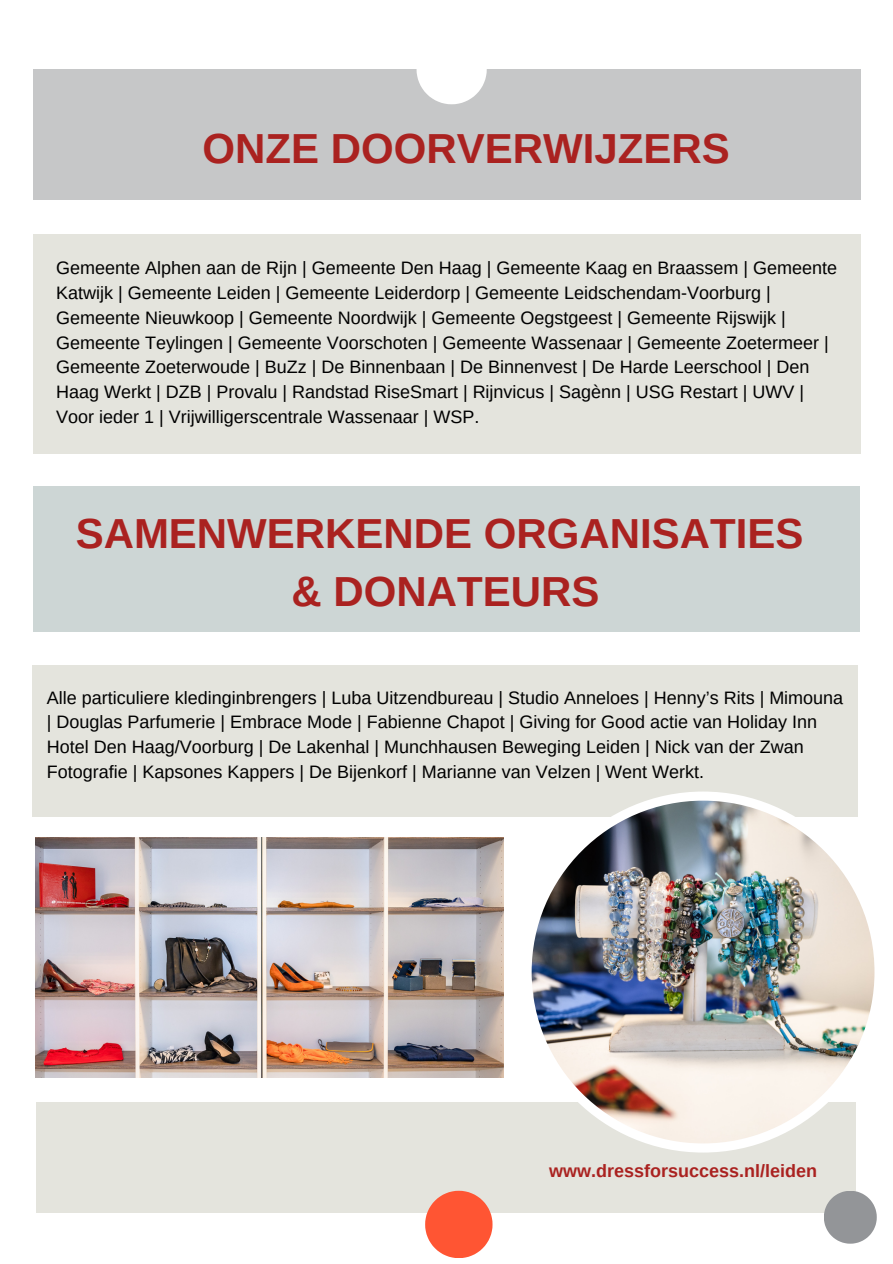
<style>
.page{position:relative;width:893px;height:1264px;background:#fff}
.page>*{position:absolute;margin:0;border:0;box-sizing:border-box;transform-origin:0 0}
.t1{font:700 42px/58.5px "Arimo";color:#aa2220;text-align:center}
.t2{font:18px/24.8px "Arimo";color:#000}
.t3{font:700 18px "Arimo";color:#aa2220}
</style>
<div class="page">
<div style="left:33px;top:69px;width:827px;height:131px;background:#c6c7c8"></div>
<svg style="left:416px;top:69px;width:70px;height:35px"></svg>
<div style="left:33px;top:234px;width:827px;height:220px;background:#e4e4dd"></div>
<div style="left:33px;top:486px;width:826px;height:145px;background:#cdd6d5"></div>
<div style="left:33px;top:665px;width:825px;height:151px;background:#e4e4dd"></div>
<div style="left:36px;top:1102px;width:819px;height:110px;background:#e4e4dd"></div>
<div style="left:522px;top:791px;width:361px;height:361px;background:#fff;border-radius:50%"></div>
<img style="left:531px;top:800px;width:343px;height:343px;border-radius:50%">
<svg style="left:823px;top:1190px;width:53px;height:53px"></svg>
<svg style="left:425px;top:1190px;width:67px;height:68px"></svg>
<img style="left:36px;top:837px;width:467px;height:239px">
<h1 class="t1" style="left:202px;top:119px;width:528px">ONZE DOORVERWIJZERS</h1>
<p class="t2" style="left:56px;top:256px;width:782px">Gemeente Alphen aan de Rijn | Gemeente Den Haag | Gemeente Kaag en Braassem | Gemeente Katwijk | Gemeente Leiden | Gemeente Leiderdorp | Gemeente Leidschendam-Voorburg | Gemeente Nieuwkoop | Gemeente Noordwijk | Gemeente Oegstgeest | Gemeente Rijswijk | Gemeente Teylingen | Gemeente Voorschoten | Gemeente Wassenaar | Gemeente Zoetermeer | Gemeente Zoeterwoude | BuZz | De Binnenbaan | De Binnenvest | De Harde Leerschool | Den Haag Werkt | DZB | Provalu | Randstad RiseSmart | Rijnvicus | Sagènn | USG Restart | UWV | Voor ieder 1 | Vrijwilligerscentrale Wassenaar | WSP.</p>
<h1 class="t1" style="left:76px;top:503px;width:729px">SAMENWERKENDE ORGANISATIES &amp; DONATEURS</h1>
<p class="t2" style="left:47px;top:685px;width:797px">Alle particuliere kledinginbrengers | Luba Uitzendbureau | Studio Anneloes | Henny’s Rits | Mimouna | Douglas Parfumerie | Embrace Mode | Fabienne Chapot | Giving for Good actie van Holiday Inn Hotel Den Haag/Voorburg | De Lakenhal | Munchhausen Beweging Leiden | Nick van der Zwan Fotografie | Kapsones Kappers | De Bijenkorf | Marianne van Velzen | Went Werkt.</p>
<p class="t3" style="left:549px;top:1160px;width:269px">www.dressforsuccess.nl/leiden</p>
</div>
